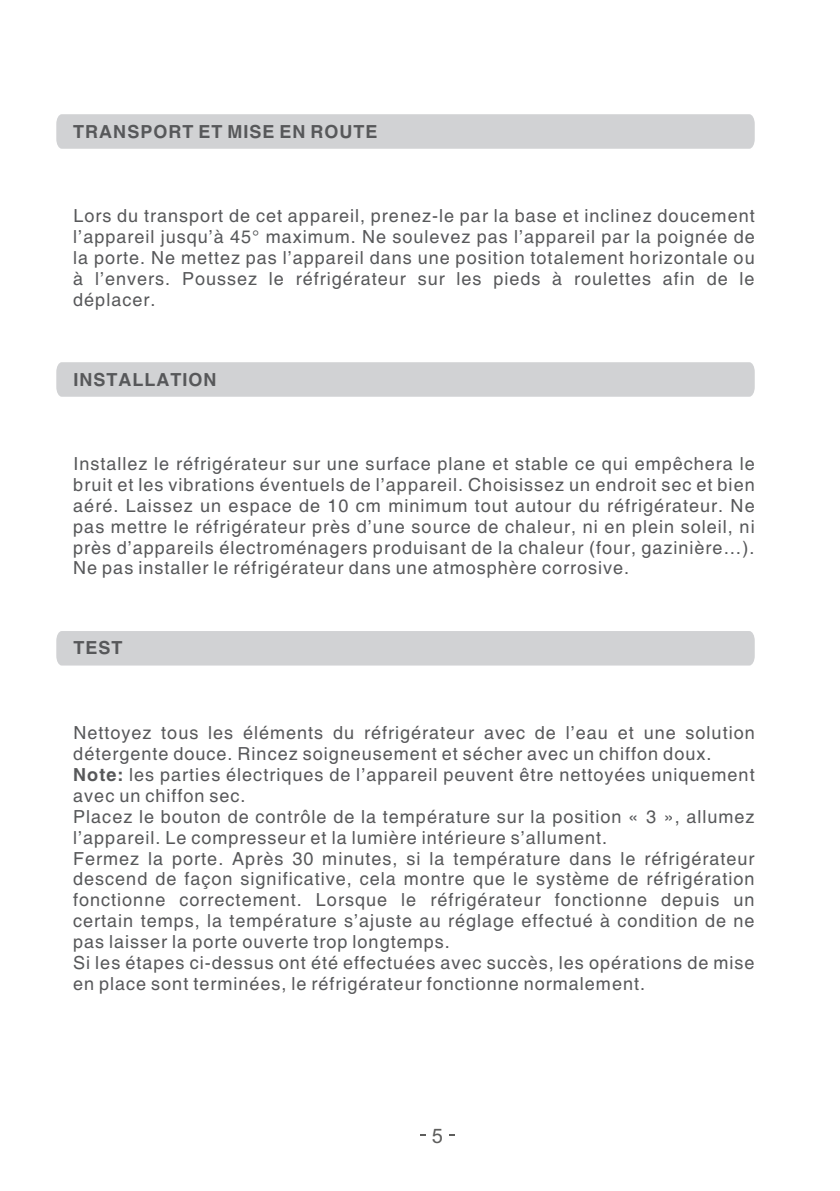
<style>
.page{position:relative;width:840px;height:1191px;background:#fff}
.page>*{position:absolute;margin:0;border:0;box-sizing:border-box;transform-origin:0 0}
.t1{font:20px "Arial";color:#5d5d5c}
.t2{font:18px/20.8px "Helvetica";letter-spacing:.055em;color:#57585a;text-align:justify}
.t3{font:700 18px "Helvetica";letter-spacing:.055em;color:#57585a}
.s1{font-weight:700}
</style>
<div class="page">
<div style="left:56px;top:114px;width:698px;height:35px;background:#d1d2d4"></div>
<div style="left:56px;top:362px;width:698px;height:35px;background:#d1d2d4"></div>
<div style="left:56px;top:631px;width:698px;height:34px;background:#d1d2d4"></div>
<p class="t3" style="left:73px;top:124px;width:306px">TRANSPORT ET MISE EN ROUTE</p>
<p class="t2" style="left:73px;top:207px;width:682px">Lors du transport de cet appareil, prenez-le par la base et inclinez doucement l’appareil jusqu’à 45° maximum. Ne soulevez pas l’appareil par la poignée de la porte. Ne mettez pas l’appareil dans une position totalement horizontale ou à l’envers. Poussez le réfrigérateur sur les pieds à roulettes afin de le déplacer.</p>
<p class="t3" style="left:73px;top:372px;width:144px">INSTALLATION</p>
<p class="t2" style="left:73px;top:455px;width:682px">Installez le réfrigérateur sur une surface plane et stable ce qui empêchera le bruit et les vibrations éventuels de l’appareil. Choisissez un endroit sec et bien aéré. Laissez un espace de 10 cm minimum tout autour du réfrigérateur. Ne pas mettre le réfrigérateur près d’une source de chaleur, ni en plein soleil, ni près d’appareils électroménagers produisant de la chaleur (four, gazinière…).<br>Ne pas installer le réfrigérateur dans une atmosphère corrosive.</p>
<p class="t3" style="left:73px;top:641px;width:51px">TEST</p>
<p class="t2" style="left:73px;top:724px;width:682px;text-align:left">Nettoyez tous les éléments du réfrigérateur avec de l’eau et une solution détergente douce. Rincez soigneusement et sécher avec un chiffon doux.<br><span class="s1">Note:</span> les parties électriques de l’appareil peuvent être nettoyées uniquement avec un chiffon sec.<br>Placez le bouton de contrôle de la température sur la position « 3 », allumez l’appareil. Le compresseur et la lumière intérieure s’allument.<br>Fermez la porte. Après 30 minutes, si la température dans le réfrigérateur descend de façon significative, cela montre que le système de réfrigération fonctionne correctement. Lorsque le réfrigérateur fonctionne depuis un certain temps, la température s’ajuste au réglage effectué à condition de ne pas laisser la porte ouverte trop longtemps.<br>Si les étapes ci-dessus ont été effectuées avec succès, les opérations de mise en place sont terminées, le réfrigérateur fonctionne normalement.</p>
<p class="t1" style="left:431px;top:1128px;width:13px">5</p>
</div>
